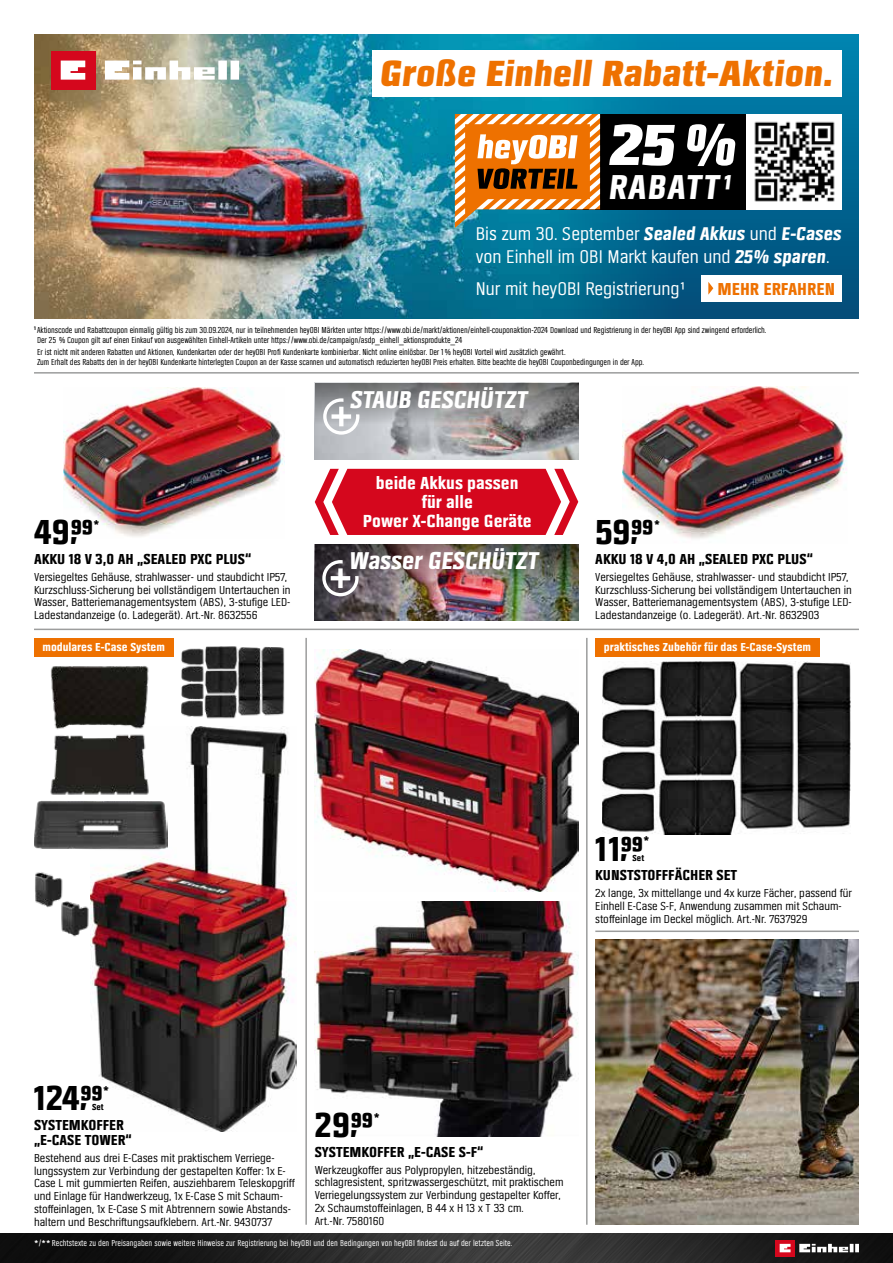
<style>
.page{position:relative;width:893px;height:1263px;background:#fff}
.page>*{position:absolute;margin:0;border:0;box-sizing:border-box;transform-origin:0 0}
.t1{font:italic 800 60px "Obi Sans ML20";color:#fff}
.t2{font:italic 800 37.8px "Obi Sans ML20";letter-spacing:.015em;color:#ee7100}
.t3{font:700 36px "Obi Ziffern Sup Cent 20";letter-spacing:-.045em;color:#000}
.t4{font:700 36px "Obi Ziffern Sup 20";color:#000}
.t5{font:italic 700 35.85px "Obi Sans ML20";letter-spacing:.03em;color:#fff}
.t6{font:italic 700 25.2px "Obi Sans ML20";letter-spacing:-.01em;color:#fff}
.t7{font:19.05px/23px "Obi Sans ML20";color:#fff}
.t8{font:700 18.15px/19.2px "Obi Sans ML20";color:#fff;text-align:center}
.t9{font:700 18px "Obi Sans ML20";color:#ee7100}
.t10{font:900 15.75px "Obi Sans ML20";color:#000}
.t11{font:700 15px/15px "Obi Sans ML20";color:#000}
.t12{font:12px/12.8px "Obi Sans ML20";color:#000}
.t13{font:700 12px "Obi Sans ML20";color:#fff}
.t14{font:9px/9.8px "Obi Sans ML20 Regular Con";letter-spacing:-.01em;color:#000}
.t15{font:9px "Obi Sans ML20 Regular Con";color:#fff}
.t16{font:700 9px "Obi Sans ML20";color:#000}
.s1{font-weight:700;font-style:italic}
.s2{font-family:"Obi Ziffern Sup 20"}
.s3{font-family:"Obi Ziffern Sup Cent 20"}
.s4{font-size:12px}
</style>
<div class="page">
<hr style="left:305px;top:638px;width:2px;height:587px;background:#9c9d9d">
<hr style="left:586px;top:638px;width:2px;height:587px;background:#9c9d9d">
<hr style="left:595px;top:930px;width:264px;height:2px;background:#9c9d9d">
<hr style="left:34px;top:629px;width:825px;height:1px;background:#9c9d9d">
<hr style="left:34px;top:372px;width:825px;height:2px;background:#9c9d9d">
<img style="left:622px;top:387px;width:225px;height:152px">
<img style="left:64px;top:387px;width:220px;height:150px">
<img style="left:315px;top:650px;width:263px;height:241px">
<img style="left:603px;top:661px;width:247px;height:173px">
<img style="left:0;top:1233px;width:893px;height:30px">
<svg style="left:775px;top:1239px;width:20px;height:17px"></svg>
<svg style="left:780px;top:1244px;width:10px;height:8px"></svg>
<svg style="left:799px;top:1244px;width:60px;height:8px"></svg>
<img style="left:91px;top:727px;width:206px;height:404px">
<img style="left:35px;top:865px;width:57px;height:79px">
<img style="left:170px;top:646px;width:115px;height:73px">
<img style="left:34px;top:666px;width:134px;height:195px">
<img style="left:315px;top:901px;width:263px;height:236px">
<div style="left:34px;top:638px;width:139px;height:18px;background:#ee7100"></div>
<div style="left:595px;top:638px;width:224px;height:18px;background:#ee7100"></div>
<img style="left:595px;top:940px;width:264px;height:285px">
<svg style="left:315px;top:469px;width:263px;height:66px;background:#da2538"></svg>
<div style="left:34px;top:34px;width:825px;height:285px;background:linear-gradient(to bottom,#0084b1,#024b77)"></div>
<img style="left:34px;top:34px;width:645px;height:285px">
<div style="left:51px;top:51px;width:44px;height:38px;background:#d5071d"></div>
<svg style="left:61px;top:61px;width:24px;height:19px"></svg>
<svg style="left:105px;top:61px;width:134px;height:19px"></svg>
<div style="left:372px;top:50px;width:469px;height:47px;background:#fff"></div>
<div style="left:701px;top:275px;width:141px;height:27px;background:#fff"></div>
<svg style="left:708px;top:282px;width:5px;height:13px"></svg>
<div style="left:544px;top:114px;width:288px;height:95px;background:#000"></div>
<svg style="left:455px;top:114px;width:145px;height:114px;background:#bb8950"></svg>
<img style="left:747px;top:114px;width:95px;height:95px">
<img style="left:315px;top:383px;width:263px;height:76px">
<svg style="left:323px;top:398px;width:36px;height:37px"></svg>
<img style="left:315px;top:544px;width:263px;height:77px">
<svg style="left:322px;top:560px;width:37px;height:36px"></svg>
<h2 class="t2" style="left:381px;top:53px;width:454px">Große Einhell Rabatt-Aktion.</h2>
<h1 class="t1" style="left:610px;top:113px;width:130px">25%</h1>
<h3 class="t5" style="left:609px;top:167px;width:126px">RABATT1</h3>
<h3 class="t7" style="left:476px;top:223px;width:367px">Bis zum 30. September <span class="s1">Sealed Akkus</span> und <span class="s1">E-Cases </span>von Einhell im OBI Markt kaufen und <span class="s1">25% sparen</span>.</h3>
<h3 class="t7" style="left:476px;top:278px;width:212px">Nur mit heyOBI Registrierung1</h3>
<h3 class="t9" style="left:717px;top:278px;width:119px">MEHR ERFAHREN</h3>
<p class="t14" style="left:37px;top:325px;width:731px;text-indent:-3px"><sup>1</sup> Aktionscode und Rabattcoupon einmalig gültig bis zum 30.09.2024, nur in teilnehmenden heyOBI Märkten unter https://www.obi.de/markt/aktionen/einhell-couponaktion-2024 Download und Registrierung in der heyOBI App sind zwingend erforderlich.<br>Der 25 % Coupon gilt auf einen Einkauf von ausgewählten Einhell-Artikeln unter https://www.obi.de/campaign/asdp_einhell_aktionsprodukte_24</p>
<p class="t14" style="left:37px;top:348px;width:609px">Er ist nicht mit anderen Rabatten und Aktionen, Kundenkarten oder der heyOBI Profi Kundenkarte kombinierbar. Nicht online einlösbar. Der 1% heyOBI Vorteil wird zusätzlich gewährt.<br>Zum Erhalt des Rabatts den in der heyOBI Kundenkarte hinterlegten Coupon an der Kasse scannen und automatisch reduzierten heyOBI Preis erhalten. Bitte beachte die heyOBI Couponbedingungen in der App.</p>
<h3 class="t6" style="left:350px;top:384px;width:179px">STAUB GESCHÜTZT</h3>
<h3 class="t3" style="left:34px;top:516px;width:61px"><span class="s2">49</span>,99</h3>
<h3 class="t10" style="left:94px;top:518px;width:7px">*</h3>
<h3 class="t8" style="left:363px;top:473px;width:170px">beide Akkus passen<br>für alle<br>Power X-Change Geräte</h3>
<h3 class="t3" style="left:595px;top:516px;width:61px"><span class="s2">59</span>,99</h3>
<h3 class="t10" style="left:654px;top:518px;width:7px">*</h3>
<p class="t11" style="left:34px;top:551px;width:219px">AKKU 18 V 3,0 AH „SEALED PXC PLUS“</p>
<p class="t12" style="left:34px;top:571px;width:258px">Versiegeltes Gehäuse, strahlwasser- und staubdicht IP57, Kurzschluss-Sicherung bei vollständigem Untertauchen in Wasser, Batteriemanagementsystem (ABS), 3-stufige LED-Ladestandanzeige (o. Ladegerät). Art.-Nr. 8632556</p>
<h3 class="t6" style="left:350px;top:546px;width:191px">Wasser GESCHÜTZT</h3>
<p class="t11" style="left:595px;top:551px;width:219px">AKKU 18 V 4,0 AH „SEALED PXC PLUS“</p>
<p class="t12" style="left:595px;top:571px;width:258px">Versiegeltes Gehäuse, strahlwasser- und staubdicht IP57, Kurzschluss-Sicherung bei vollständigem Untertauchen in Wasser, Batteriemanagementsystem (ABS), 3-stufige LED-Ladestandanzeige (o. Ladegerät). Art.-Nr. 8632903</p>
<p class="t13" style="left:43px;top:640px;width:124px">modulares E-Case System</p>
<p class="t13" style="left:604px;top:640px;width:209px">praktisches Zubehör für das E-Case-System</p>
<h3 class="t3" style="left:595px;top:833px;width:50px"><span class="s2">11</span>,99</h3>
<h3 class="t10" style="left:644px;top:834px;width:7px">*</h3>
<p class="t16" style="left:633px;top:852px;width:13px">Set</p>
<p class="t11" style="left:595px;top:868px;width:143px">KUNSTSTOFFFÄCHER SET</p>
<p class="t12" style="left:595px;top:887px;width:258px">2x lange, 3x mittellange und 4x kurze Fächer, passend für<br>Einhell E-Case S-F, Anwendung zusammen mit Schaum&shy;stoffeinlage im Deckel möglich. Art.-Nr. 7637929</p>
<h3 class="t4" style="left:34px;top:1082px;width:71px">124<span class="s3">,99</span></h3>
<h3 class="t10" style="left:103px;top:1084px;width:7px">*</h3>
<p class="t16" style="left:92px;top:1102px;width:13px">Set</p>
<p class="t11" style="left:34px;top:1117px;width:99px">SYSTEMKOFFER „E-CASE TOWER“</p>
<p class="t12" style="left:34px;top:1152px;width:262px">Bestehend aus drei E-Cases mit praktischem Verriege&shy;lungssystem zur Verbindung der gestapelten Koffer: 1x E-Case L mit gummierten Reifen, ausziehbarem Teleskopgriff und Einlage für Handwerkzeug, 1x E-Case S mit Schaum&shy;stoffeinlagen, 1x E-Case S mit Abtrennern sowie Abstands&shy;haltern und Beschriftungsaufklebern. Art.-Nr. 9430737</p>
<h3 class="t3" style="left:315px;top:1109px;width:61px"><span class="s2">29</span>,99</h3>
<h3 class="t10" style="left:374px;top:1111px;width:7px">*</h3>
<p class="t11" style="left:315px;top:1144px;width:170px">SYSTEMKOFFER „E-CASE S-F“</p>
<p class="t12" style="left:315px;top:1164px;width:250px">Werkzeugkoffer aus Polypropylen, hitzebeständig, schlagresistent, spritzwassergeschützt, mit praktischem Verriegelungssystem zur Verbindung gestapelter Koffer, 2x Schaumstoffeinlagen, B 44 x H 13 x T 33 cm.<br>Art.-Nr. 7580160</p>
<p class="t15" style="left:34px;top:1238px;width:480px"><span class="s4">*</span>/<span class="s4">**</span> Rechtstexte zu den Preisangaben sowie weitere Hinweise zur Registrierung bei heyOBI und den Bedingungen von heyOBI findest du auf der letzten Seite.</p>
</div>
